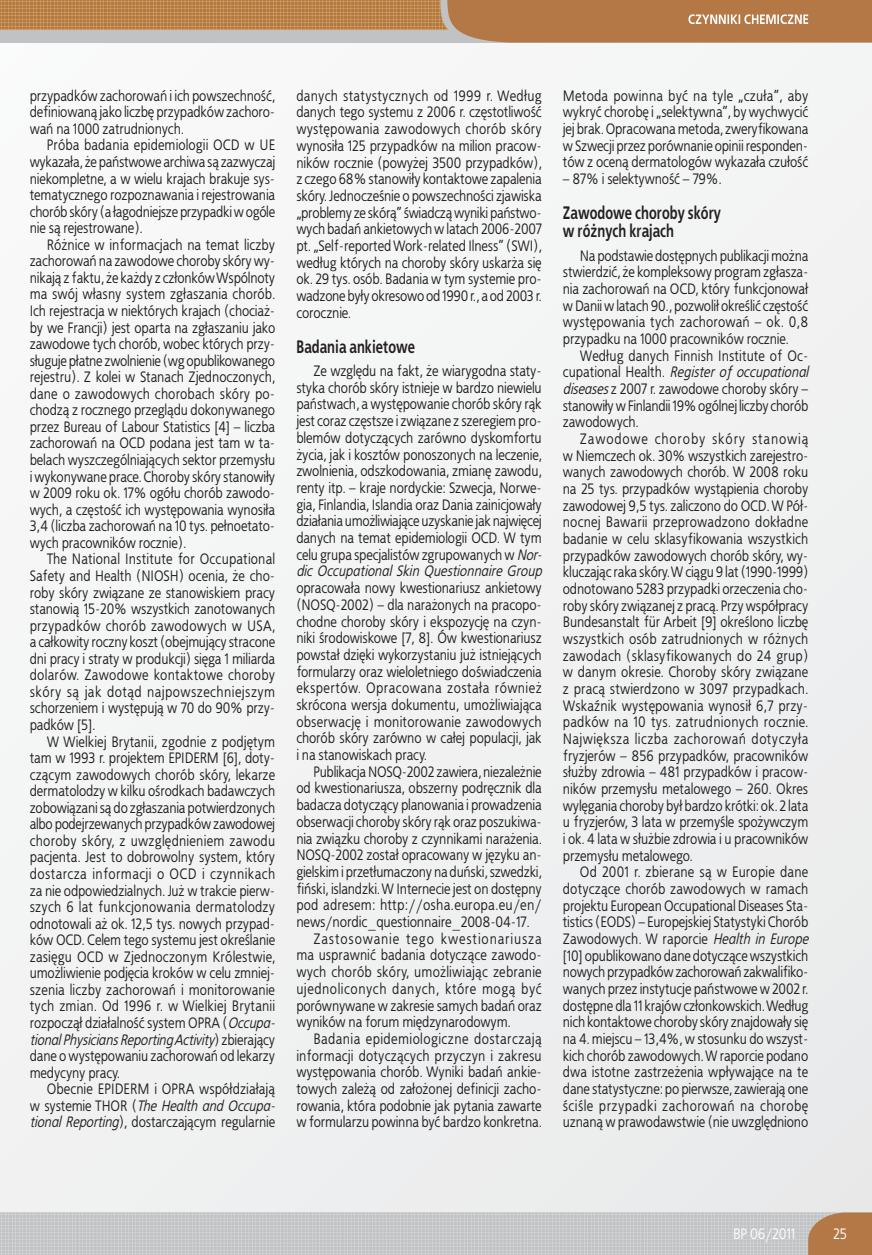
<style>
.page{position:relative;width:872px;height:1255px;background:#fff}
.page>*{position:absolute;margin:0;border:0;box-sizing:border-box;transform-origin:0 0}
.t1{font:700 18px/18.1px "EFN Bureau";color:#231f20;scale:.85 1}
.t2{font:15px/16.6px "EFN Bureau";color:#231f20;text-align:justify}
.t3{font:15px "EFN Bureau";letter-spacing:.02em;color:#231f20}
.t4{font:15px "EFN Bureau";letter-spacing:.04em;color:#231f20}
.t5{font:15px "EFN Bureau";letter-spacing:.045em;color:#231f20}
.t6{font:15px "EFN Bureau";letter-spacing:.065em;color:#231f20}
.t7{font:15px "EFN Bureau";color:#fff}
.s1{font-style:italic}
</style>
<div class="page">
<div style="left:0;top:43px;width:872px;height:1169px;background:#f3f3f3"></div>
<svg style="left:0;top:1212px;width:872px;height:42px;background:#c5c3c1"></svg>
<svg style="left:0;top:0;width:872px;height:43px;background:#ba8b61"></svg>
<p class="t2" style="left:30px;top:88px;width:247px">przypadków zachorowañ i ich powszechnośæ, definiowan¹ jako liczbê przypadków zachoro&shy;wañ na 1000 zatrudnionych.</p>
<p class="t2" style="left:30px;top:137px;width:247px;text-indent:17px">Próba badania epidemiologii OCD w UE wykaza³a, ¿e pañstwowe archiwa s¹ zazwyczaj niekompletne, a w wielu krajach brakuje sys&shy;tematycznego rozpoznawania i rejestrowania chorób skóry (a ³agodniejsze przypadki w ogóle nie s¹ rejestrowane).</p>
<p class="t2" style="left:30px;top:237px;width:247px;text-indent:17px">Ró¿nice w informacjach na temat liczby zachorowañ na zawodowe choroby skóry wy&shy;nikaj¹ z faktu, ¿e ka¿dy z cz³onków Wspólnoty ma swój w³asny system zg³aszania chorób.<br>Ich rejestracja w niektórych krajach (chocia¿- by we Francji) jest oparta na zg³aszaniu jako zawodowe tych chorób, wobec których przy&shy;s³uguje p³atne zwolnienie (wg opublikowanego rejestru). Z kolei w Stanach Zjednoczonych, dane o zawodowych chorobach skóry po&shy;chodz¹ z rocznego przegl¹du dokonywanego przez Bureau of Labour Statistics [4] – liczba zachorowañ na OCD podana jest tam w ta&shy;belach wyszczególniaj¹cych sektor przemys³u i wykonywane prace. Choroby skóry stanowi³y w 2009 roku ok. 17% ogó³u chorób zawodo&shy;wych, a czêstośæ ich wystêpowania wynosi³a 3,4 (liczba zachorowañ na 10 tys. pe³noetato&shy;wych pracowników rocznie).</p>
<p class="t2" style="left:30px;top:551px;width:247px;text-indent:17px">The National Institute for Occupational Safety and Health (NIOSH) ocenia, ¿e cho&shy;roby skóry zwi¹zane ze stanowiskiem pracy stanowi¹ 15-20% wszystkich zanotowanych przypadków chorób zawodowych w USA, a ca³kowity roczny koszt (obejmuj¹cy stracone dni pracy i straty w produkcji) siêga 1 miliarda dolarów. Zawodowe kontaktowe choroby skóry s¹ jak dot¹d najpowszechniejszym schorzeniem i wystêpuj¹ w 70 do 90% przy&shy;padków [5].</p>
<p class="t2" style="left:30px;top:733px;width:247px;text-indent:17px">W Wielkiej Brytanii, zgodnie z podjêtym tam w 1993 r. projektem EPIDERM [6], doty&shy;cz¹cym zawodowych chorób skóry, lekarze dermatolodzy w kilku ośrodkach badawczych zobowi¹zani s¹ do zg³aszania potwierdzonych albo podejrzewanych przypadków zawodowej choroby skóry, z uwzglêdnieniem zawodu pacjenta. Jest to dobrowolny system, który dostarcza informacji o OCD i czynnikach za nie odpowiedzialnych. Ju¿ w trakcie pierw&shy;szych 6 lat funkcjonowania dermatolodzy odnotowali a¿ ok. 12,5 tys. nowych przypad&shy;ków OCD. Celem tego systemu jest określanie zasiêgu OCD w Zjednoczonym Królestwie, umo¿liwienie podjêcia kroków w celu zmniej&shy;szenia liczby zachorowañ i monitorowanie tych zmian. Od 1996 r. w Wielkiej Brytanii rozpocz¹³ dzia³alnośæ system OPRA (<span class="s1">Occupa&shy;tional Physicians Reporting Activity</span>) zbieraj¹cy dane o wystêpowaniu zachorowañ od lekarzy medycyny pracy.</p>
<p class="t2" style="left:30px;top:1081px;width:247px;text-indent:17px">Obecnie EPIDERM i OPRA wspó³dzia³aj¹ w systemie THOR (<span class="s1">The Health and Occupa&shy;tional Reporting</span>), dostarczaj¹cym regularnie</p>
<p class="t2" style="left:296px;top:88px;width:247px">danych statystycznych od 1999 r. Wed³ug danych tego systemu z 2006 r. czêstotliwośæ wystêpowania zawodowych chorób skóry wynosi³a 125 przypadków na milion pracow&shy;ników rocznie (powy¿ej 3500 przypadków), z czego 68% stanowi³y kontaktowe zapalenia skóry. Jednocześnie o powszechności zjawiska „problemy ze skór¹” świadcz¹ wyniki pañstwo&shy;wych badañ ankietowych w latach 2006-2007 pt. „Self-reported Work-related Ilness” (SWI), wed³ug których na choroby skóry uskar¿a siê ok. 29 tys. osób. Badania w tym systemie pro&shy;wadzone by³y okresowo od 1990 r., a od 2003 r. corocznie.</p>
<p class="t1" style="left:296px;top:338px;width:141px">Badania ankietowe</p>
<p class="t2" style="left:296px;top:363px;width:247px;text-indent:17px">Ze wzglêdu na fakt, ¿e wiarygodna staty&shy;styka chorób skóry istnieje w bardzo niewielu pañstwach, a wystêpowanie chorób skóry r¹k jest coraz czêstsze i zwi¹zane z szeregiem pro&shy;blemów dotycz¹cych zarówno dyskomfortu ¿ycia, jak i kosztów ponoszonych na leczenie, zwolnienia, odszkodowania, zmianê zawodu, renty itp. – kraje nordyckie: Szwecja, Norwe&shy;gia, Finlandia, Islandia oraz Dania zainicjowa³y dzia³ania umo¿liwiaj¹ce uzyskanie jak najwiêcej danych na temat epidemiologii OCD. W tym celu grupa specjalistów zgrupowanych w <span class="s1">Nor&shy;dic Occupational Skin Questionnaire Group</span></p>
<p class="t2" style="left:296px;top:580px;width:247px">opracowa³a nowy kwestionariusz ankietowy (NOSQ-2002) – dla nara¿onych na pracopo&shy;chodne choroby skóry i ekspozycjê na czyn&shy;niki środowiskowe [7, 8]. Ów kwestionariusz powsta³ dziêki wykorzystaniu ju¿ istniej¹cych formularzy oraz wieloletniego doświadczenia ekspertów. Opracowana zosta³a równie¿ skrócona wersja dokumentu, umo¿liwiaj¹ca obserwacjê i monitorowanie zawodowych chorób skóry zarówno w ca³ej populacji, jak i na stanowiskach pracy.</p>
<p class="t2" style="left:313px;top:763px;width:230px">Publikacja NOSQ-2002 zawiera, niezale¿nie</p>
<p class="t2" style="left:296px;top:780px;width:247px">od kwestionariusza, obszerny podrêcznik dla</p>
<p class="t2" style="left:296px;top:797px;width:247px">badacza dotycz¹cy planowania i prowadzenia</p>
<p class="t2" style="left:296px;top:813px;width:247px">obserwacji choroby skóry r¹k oraz poszukiwa-</p>
<p class="t2" style="left:296px;top:830px;width:247px">nia zwi¹zku choroby z czynnikami nara¿enia.</p>
<p class="t2" style="left:296px;top:847px;width:247px">NOSQ-2002 zosta³ opracowany w jêzyku an-</p>
<p class="t2" style="left:296px;top:863px;width:247px">gielskim i przet³umaczony na duñski, szwedzki,</p>
<p class="t2" style="left:296px;top:880px;width:247px">fiñski, islandzki. W Internecie jest on dostêpny</p>
<p class="t3" style="left:296px;top:896px;width:247px">pod adresem: http://osha.europa.eu/en/</p>
<p class="t2" style="left:296px;top:913px;width:235px">news/nordic_questionnaire_2008-04-17.</p>
<p class="t6" style="left:313px;top:929px;width:230px">Zastosowanie tego kwestionariusza</p>
<p class="t2" style="left:296px;top:947px;width:247px">ma usprawniæ badania dotycz¹ce zawodo-</p>
<p class="t3" style="left:296px;top:963px;width:247px">wych chorób skóry, umo¿liwiaj¹c zebranie</p>
<p class="t5" style="left:296px;top:979px;width:247px">ujednoliconych danych, które mog¹ byæ</p>
<p class="t2" style="left:296px;top:997px;width:247px">porównywane w zakresie samych badañ oraz</p>
<p class="t2" style="left:296px;top:1014px;width:216px">wyników na forum miêdzynarodowym.</p>
<p class="t4" style="left:313px;top:1030px;width:230px">Badania epidemiologiczne dostarczaj¹</p>
<p class="t3" style="left:296px;top:1046px;width:247px">informacji dotycz¹cych przyczyn i zakresu</p>
<p class="t2" style="left:296px;top:1064px;width:247px">wystêpowania chorób. Wyniki badañ ankie-</p>
<p class="t2" style="left:296px;top:1080px;width:247px">towych zale¿¹ od za³o¿onej definicji zacho-</p>
<p class="t2" style="left:296px;top:1097px;width:247px">rowania, która podobnie jak pytania zawarte</p>
<p class="t2" style="left:296px;top:1114px;width:247px">w formularzu powinna byæ bardzo konkretna.</p>
<p class="t2" style="left:563px;top:88px;width:247px">Metoda powinna byæ na tyle „czu³a”, aby wykryæ chorobê i „selektywna”, by wychwyciæ jej brak. Opracowana metoda, zweryfikowana w Szwecji przez porównanie opinii responden&shy;tów z ocen¹ dermatologów wykaza³a czu³ośæ</p>
<p class="t2" style="left:563px;top:171px;width:160px">– 87% i selektywnośæ – 79%.</p>
<p class="t1" style="left:563px;top:204px;width:187px">Zawodowe choroby skóry w ró¿nych krajach</p>
<p class="t2" style="left:563px;top:247px;width:247px;text-indent:17px">Na podstawie dostêpnych publikacji mo¿na stwierdziæ, ¿e kompleksowy program zg³asza&shy;nia zachorowañ na OCD, który funkcjonowa³ w Danii w latach 90., pozwoli³ określiæ czêstośæ wystêpowania tych zachorowañ – ok. 0,8 przypadku na 1000 pracowników rocznie.</p>
<p class="t2" style="left:563px;top:347px;width:247px;text-indent:17px">Wed³ug danych Finnish Institute of Oc&shy;cupational Health. <span class="s1">Register of occupational diseases</span> z 2007 r. zawodowe choroby skóry – stanowi³y w Finlandii 19% ogólnej liczby chorób zawodowych.</p>
<p class="t2" style="left:563px;top:431px;width:247px;text-indent:17px">Zawodowe choroby skóry stanowi¹ w Niemczech ok. 30% wszystkich zarejestro&shy;wanych zawodowych chorób. W 2008 roku na 25 tys. przypadków wyst¹pienia choroby zawodowej 9,5 tys. zaliczono do OCD. W Pó³- nocnej Bawarii przeprowadzono dok³adne badanie w celu sklasyfikowania wszystkich przypadków zawodowych chorób skóry, wy&shy;kluczaj¹c raka skóry. W ci¹gu 9 lat (1990-1999) odnotowano 5283 przypadki orzeczenia cho&shy;roby skóry zwi¹zanej z prac¹. Przy wspó³pracy Bundesanstalt für Arbeit [9] określono liczbê wszystkich osób zatrudnionych w ró¿nych zawodach (sklasyfikowanych do 24 grup) w danym okresie. Choroby skóry zwi¹zane z prac¹ stwierdzono w 3097 przypadkach.<br>Wskaźnik wystêpowania wynosi³ 6,7 przy&shy;padków na 10 tys. zatrudnionych rocznie.<br>Najwiêksza liczba zachorowañ dotyczy³a fryzjerów – 856 przypadków, pracowników s³u¿by zdrowia – 481 przypadków i pracow&shy;ników przemys³u metalowego – 260. Okres wylêgania choroby by³ bardzo krótki: ok. 2 lata u fryzjerów, 3 lata w przemyśle spo¿ywczym i ok. 4 lata w s³u¿bie zdrowia i u pracowników przemys³u metalowego.</p>
<p class="t2" style="left:563px;top:864px;width:247px;text-indent:17px">Od 2001 r. zbierane s¹ w Europie dane dotycz¹ce chorób zawodowych w ramach projektu European Occupational Diseases Sta&shy;tistics (EODS) – Europejskiej Statystyki Chorób Zawodowych. W raporcie <span class="s1">Health in Europe </span>[10] opublikowano dane dotycz¹ce wszystkich nowych przypadków zachorowañ zakwalifiko&shy;wanych przez instytucje pañstwowe w 2002 r. dostêpne dla 11 krajów cz³onkowskich. Wed³ug nich kontaktowe choroby skóry znajdowa³y siê na 4. miejscu – 13,4%, w stosunku do wszyst&shy;kich chorób zawodowych. W raporcie podano dwa istotne zastrze¿enia wp³ywaj¹ce na te dane statystyczne: po pierwsze, zawieraj¹ one ściśle przypadki zachorowañ na chorobê uznan¹ w prawodawstwie (nie uwzglêdniono</p>
<p class="t7" style="left:733px;top:1225px;width:64px">BP 06/2011</p>
<p class="t7" style="left:833px;top:1225px;width:15px">25</p>
</div>
